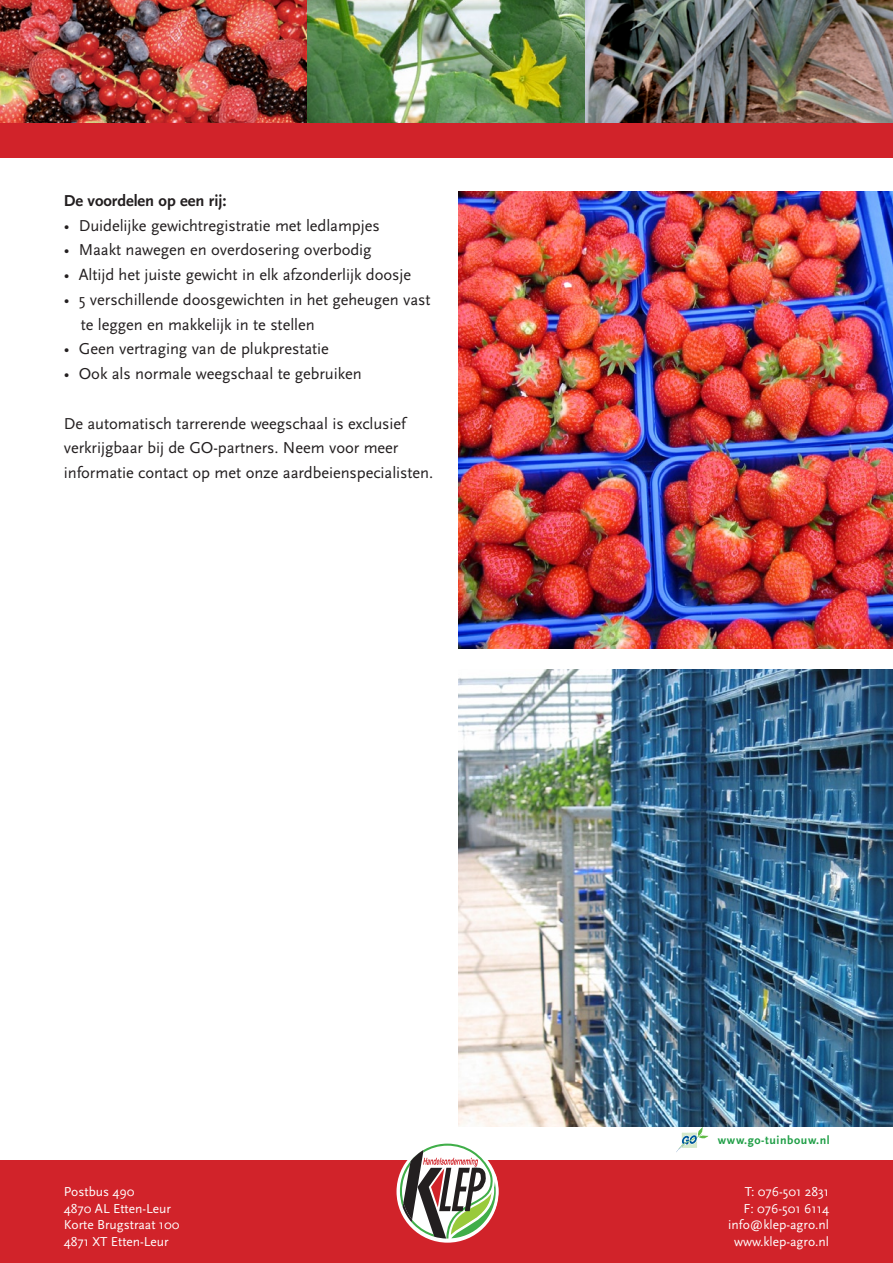
<style>
.page{position:relative;width:893px;height:1263px;background:#fff}
.page>*{position:absolute;margin:0;border:0;box-sizing:border-box;transform-origin:0 0}
.t1{font:16.5px/24.8px "Scala Sans";letter-spacing:-.005em;color:#231f20}
.t2{font:700 16.5px "Scala Sans";letter-spacing:-.005em;color:#231f20}
.t3{font:13.5px/16.5px "Scala Sans";color:#fff}
.t4{font:700 12px "Scala Sans";letter-spacing:.05em;color:#209f47}
</style>
<div class="page">
<div style="left:0;top:1161px;width:893px;height:102px;background:#d1232a"></div>
<svg style="left:398px;top:1143px;width:100px;height:98px"></svg>
<svg style="left:676px;top:1127px;width:32px;height:25px"></svg>
<img style="left:0;top:0;width:893px;height:123px">
<div style="left:0;top:123px;width:893px;height:34px;background:#d1232a"></div>
<img style="left:458px;top:191px;width:435px;height:457px">
<img style="left:458px;top:670px;width:435px;height:457px">
<p class="t2" style="left:64px;top:192px;width:164px">De voordelen op een rij:</p>
<p class="t1" style="left:64px;top:213px;width:318px">• Duidelijke gewichtregistratie met ledlampjes</p>
<p class="t1" style="left:64px;top:238px;width:309px">• Maakt nawegen en overdosering overbodig</p>
<p class="t1" style="left:64px;top:263px;width:349px">• Altijd het juiste gewicht in elk afzonderlijk doosje</p>
<p class="t1" style="left:81px;top:287px;width:351px;text-indent:-17px">• 5 verschillende doosgewichten in het geheugen vast te leggen en makkelijk in te stellen</p>
<p class="t1" style="left:64px;top:337px;width:267px">• Geen vertraging van de plukprestatie</p>
<p class="t1" style="left:64px;top:362px;width:299px">• Ook als normale weegschaal te gebruiken</p>
<p class="t1" style="left:64px;top:411px;width:371px">De automatisch tarrerende weegschaal is exclusief verkrijgbaar bij de GO-partners. Neem voor meer informatie contact op met onze aardbeienspecialisten.</p>
<p class="t4" style="left:718px;top:1133px;width:113px">www.go-tuinbouw.nl</p>
<p class="t3" style="left:64px;top:1184px;width:117px">Postbus 490<br>4870 AL Etten-Leur<br>Korte Brugstraat 100<br>4871 XT Etten-Leur</p>
<p class="t3" style="left:728px;top:1184px;width:102px;text-align:right">T: 076-501 2831<br>F: 076-501 6114 info@klep-agro.nl www.klep-agro.nl</p>
</div>
